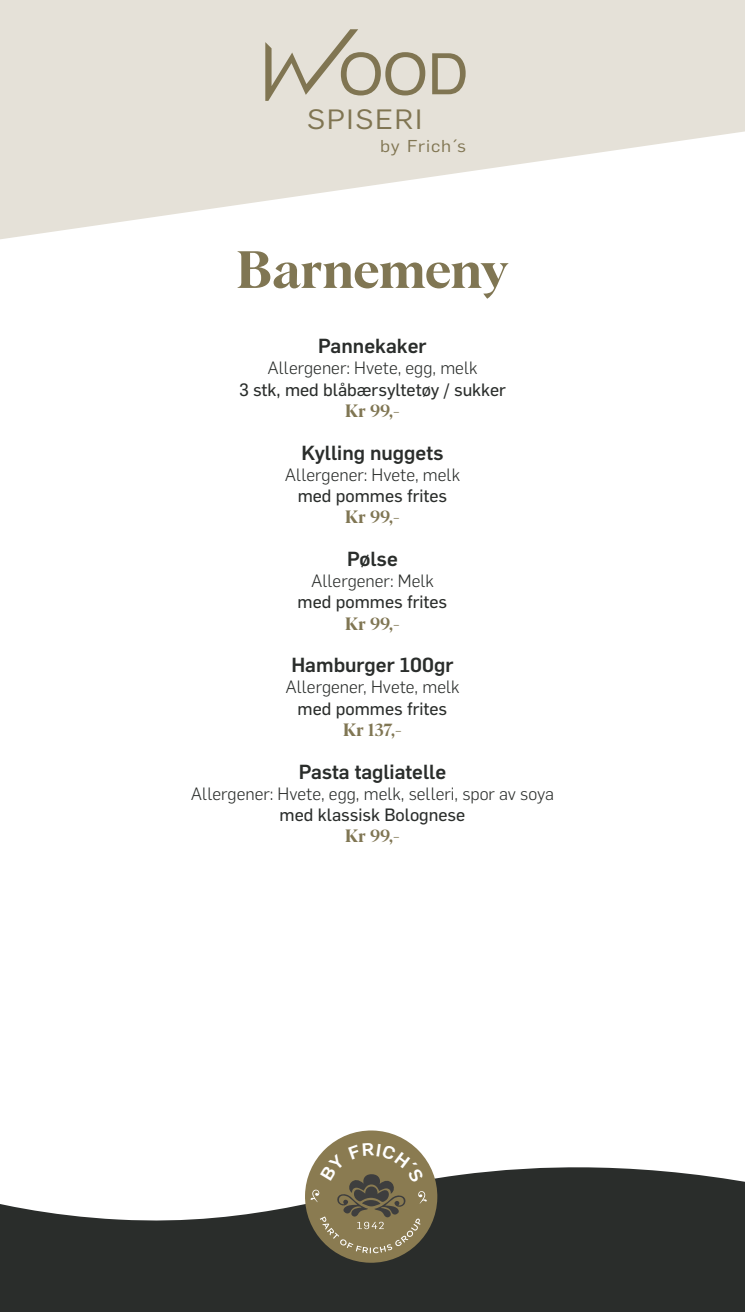
<style>
.page{position:relative;width:745px;height:1312px;background:#fff}
.page>*{position:absolute;margin:0;border:0;box-sizing:border-box;transform-origin:0 0}
.t1{font:51.25px "Albra Semi";letter-spacing:-.005em;color:#807653}
.t2{font:27.38px "Flama";letter-spacing:.055em;color:#807552;scale:1.1 1}
.t3{font:500 20px "Flama";color:#2a2d2b}
.t4{font:300 17.5px "Flama";color:#2a2d2b}
.t5{font:17.5px "Flama Basic";color:#2a2d2b}
.t6{font:17.5px "Albra Semi";color:#807653}
.t7{font:16.88px "Flama";letter-spacing:.045em;color:#807552;scale:1.1 1}
</style>
<div class="page">
<svg style="left:0;top:0;width:744px;height:239px;fill:#e5e1d8"></svg>
<svg style="left:265px;top:29px;width:160px;height:72px;background:#cfc9bb"></svg>
<svg style="left:432px;top:53px;width:33px;height:41px"></svg>
<svg style="left:0;top:1167px;width:744px;height:144px;fill:#2a2d2b"></svg>
<svg style="left:304px;top:1130px;width:133px;height:132px;background:#8a7f62"></svg>
<h2 class="t2" style="left:307px;top:100px;width:106px">SPISERI</h2>
<p class="t7" style="left:380px;top:135px;width:79px">by Frich´s</p>
<h1 class="t1" style="left:236px;top:232px;width:273px">Barnemeny</h1>
<p class="t3" style="left:318px;top:331px;width:110px">Pannekaker</p>
<p class="t4" style="left:267px;top:356px;width:211px">Allergener: Hvete, egg, melk</p>
<p class="t5" style="left:239px;top:377px;width:268px">3 stk, med blåbærsyltetøy / sukker</p>
<p class="t6" style="left:345px;top:398px;width:56px">Kr 99,-</p>
<p class="t3" style="left:301px;top:438px;width:143px">Kylling nuggets</p>
<p class="t4" style="left:285px;top:462px;width:176px">Allergener: Hvete, melk</p>
<p class="t5" style="left:297px;top:483px;width:151px">med pommes frites</p>
<p class="t6" style="left:345px;top:504px;width:56px">Kr 99,-</p>
<p class="t3" style="left:347px;top:544px;width:52px">Pølse</p>
<p class="t4" style="left:311px;top:569px;width:124px">Allergener: Melk</p>
<p class="t5" style="left:297px;top:589px;width:151px">med pommes frites</p>
<p class="t6" style="left:345px;top:610px;width:56px">Kr 99,-</p>
<p class="t3" style="left:291px;top:650px;width:164px">Hamburger 100gr</p>
<p class="t4" style="left:285px;top:675px;width:175px">Allergener, Hvete, melk</p>
<p class="t5" style="left:297px;top:696px;width:151px">med pommes frites</p>
<p class="t6" style="left:343px;top:716px;width:60px">Kr 137,-</p>
<p class="t3" style="left:298px;top:756px;width:149px">Pasta tagliatelle</p>
<p class="t4" style="left:191px;top:781px;width:364px">Allergener: Hvete, egg, melk, selleri, spor av soya</p>
<p class="t5" style="left:279px;top:802px;width:187px">med klassisk Bolognese</p>
<p class="t6" style="left:345px;top:823px;width:56px">Kr 99,-</p>
</div>
